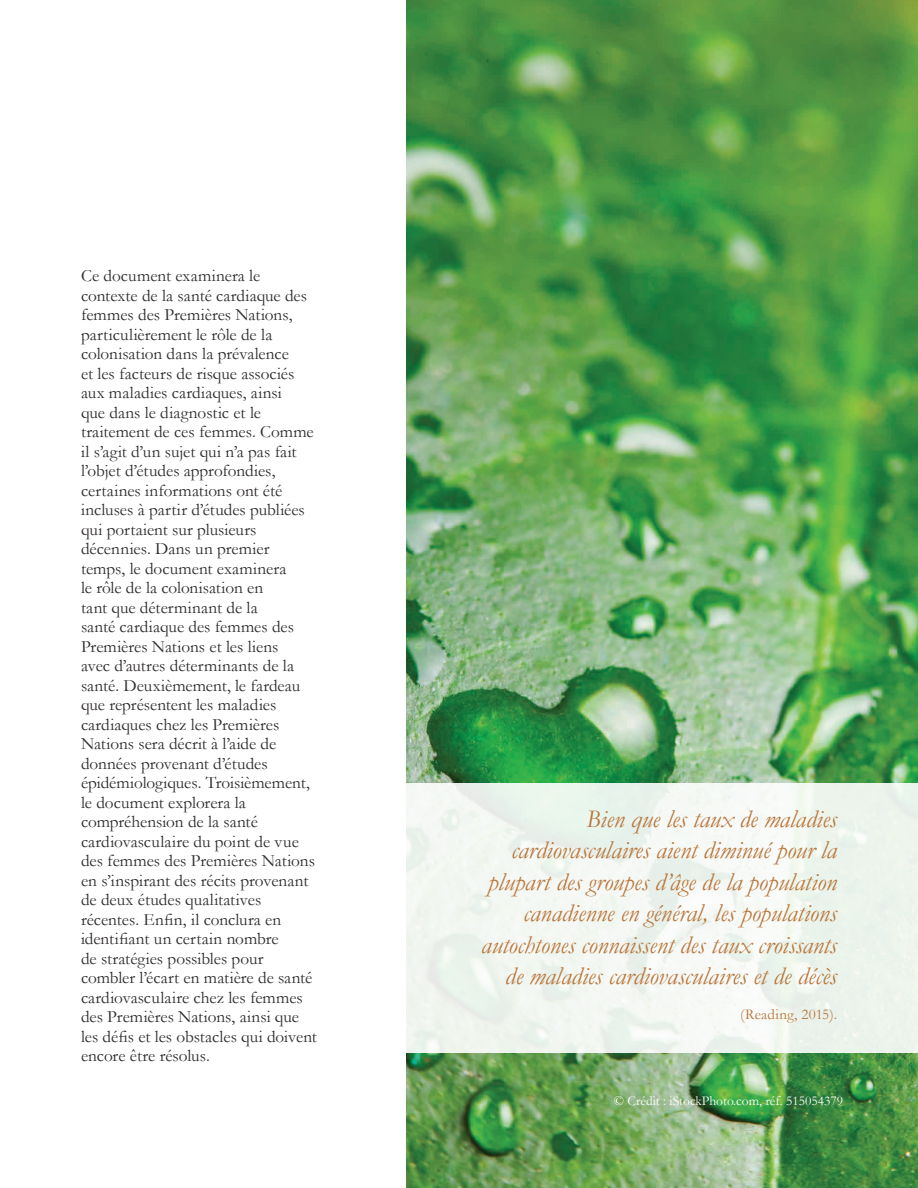
<style>
.page{position:relative;width:918px;height:1188px;background:#fff}
.page>*{position:absolute;margin:0;border:0;box-sizing:border-box;transform-origin:0 0}
.t1{font:italic 25.5px/31.5px "Garamond";letter-spacing:-.005em;color:#b9773d;text-align:right}
.t2{font:17.25px/19.5px "Garamond";color:#2e2b2c}
.t3{font:15px "Garamond";letter-spacing:.01em;color:#b9773d}
.t4{font:13.5px "Garamond";color:#fff}
</style>
<div class="page">
<img style="left:406px;top:0;width:512px;height:1188px">
<div style="left:364px;top:783px;width:554px;height:270px;background:linear-gradient(to right,#f5f8f5,#edf5ed)"></div>
<p class="t2" style="left:81px;top:266px;width:237px">Ce document examinera le contexte de la santé cardiaque des femmes des Premières Nations, particulièrement le rôle de la colonisation dans la prévalence<br>et les facteurs de risque associés aux maladies cardiaques, ainsi<br>que dans le diagnostic et le traitement de ces femmes. Comme il s’agit d’un sujet qui n’a pas fait l’objet d’études approfondies, certaines informations ont été incluses à partir d’études publiées qui portaient sur plusieurs décennies. Dans un premier temps, le document examinera<br>le rôle de la colonisation en<br>tant que déterminant de la<br>santé cardiaque des femmes des<br>Premières Nations et les liens<br>avec d’autres déterminants de la santé. Deuxièmement, le fardeau que représentent les maladies cardiaques chez les Premières<br>Nations sera décrit à l’aide de données provenant d’études épidémiologiques. Troisièmement, le document explorera la compréhension de la santé cardiovasculaire du point de vue des femmes des Premières Nations en s’inspirant des récits provenant de deux études qualitatives récentes. Enfin, il conclura en identifiant un certain nombre<br>de stratégies possibles pour combler l’écart en matière de santé cardiovasculaire chez les femmes des Premières Nations, ainsi que les défis et les obstacles qui doivent encore être résolus.</p>
<p class="t1" style="left:481px;top:802px;width:357px">Bien que les taux de maladies cardiovasculaires aient diminué pour la plupart des groupes d’âge de la population canadienne en général, les populations autochtones connaissent des taux croissants de maladies cardiovasculaires et de décès</p>
<p class="t3" style="left:740px;top:1004px;width:98px">(Reading, 2015).</p>
<p class="t4" style="left:614px;top:1092px;width:231px">© Crédit : iStockPhoto.com, réf. 515054379</p>
</div>
